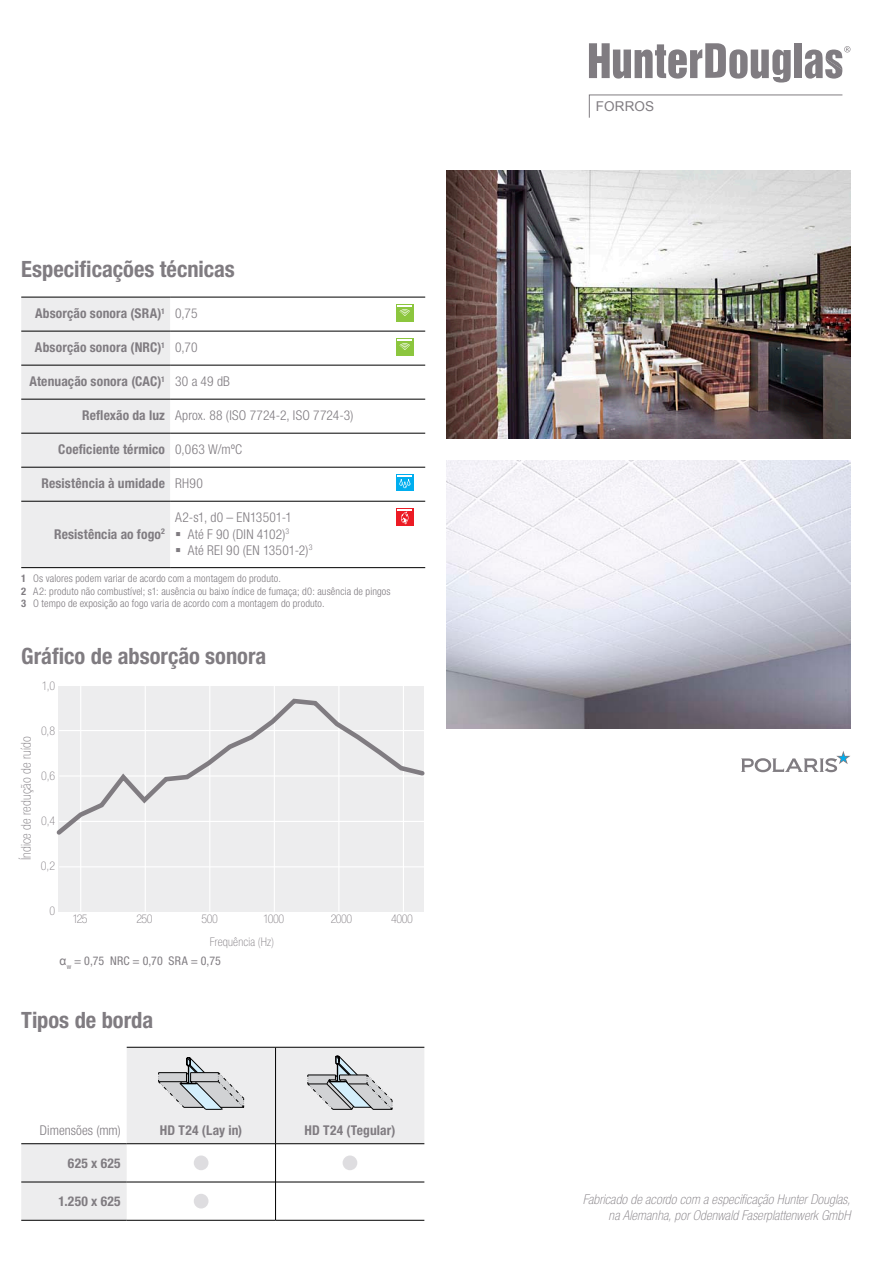
<style>
.page{position:relative;width:893px;height:1263px;background:#fff}
.page>*{position:absolute;margin:0;border:0;box-sizing:border-box;transform-origin:0 0}
.titulo{font:700 condensed 22.5px "Helvetica Neue LT Std";color:#807c81}
.t1{font:100 condensed 13.65px "Helvetica Neue LT Std";letter-spacing:.01em;color:#807c81}
.texto{font:700 condensed 13.5px "Helvetica Neue LT Std";letter-spacing:.01em;color:#807c81}
.legendas{font:300 condensed 13.5px "Helvetica Neue LT Std";letter-spacing:.015em;color:#807c81}
.legendas-2{font:italic 100 condensed 13.5px/16.5px "Helvetica Neue LT Std";letter-spacing:.01em;color:#807c81;text-align:right}
.t2{font:13.5px "Arial";letter-spacing:.01em;color:#807c81}
.t3{font:100 condensed 12px "Helvetica Neue LT Std";letter-spacing:-.035em;color:#807c81}
.t4{font:condensed 12px/19.2px "Helvetica Neue LT Std";letter-spacing:.02em;color:#807c81}
.legendas-3{font:300 condensed 10.5px "Helvetica Neue LT Std";letter-spacing:.015em;color:#807c81}
.s1{font-weight:700}
.s2{font-weight:100}
.s3{font-family:"Arial";font-stretch:normal}
</style>
<div class="page">
<div style="left:794px;top:43px;width:8px;height:35px;background:#807c81"></div>
<svg style="left:589px;top:43px;width:202px;height:40px"></svg>
<svg style="left:805px;top:46px;width:45px;height:33px"></svg>
<svg style="left:589px;top:94px;width:254px;height:24px"></svg>
<img style="left:446px;top:460px;width:404px;height:268px">
<img style="left:446px;top:170px;width:404px;height:268px">
<div style="left:21px;top:298px;width:149px;height:269px;background:#ededee"></div>
<hr style="left:21px;top:331px;width:149px;height:1px;background:#000">
<hr style="left:170px;top:331px;width:255px;height:1px;background:#000">
<hr style="left:21px;top:365px;width:149px;height:1px;background:#000">
<hr style="left:170px;top:365px;width:255px;height:1px;background:#000">
<hr style="left:21px;top:399px;width:149px;height:1px;background:#000">
<hr style="left:170px;top:399px;width:255px;height:1px;background:#000">
<hr style="left:21px;top:433px;width:149px;height:1px;background:#000">
<hr style="left:170px;top:433px;width:255px;height:1px;background:#000">
<hr style="left:21px;top:467px;width:149px;height:1px;background:#000">
<hr style="left:170px;top:467px;width:255px;height:1px;background:#000">
<hr style="left:21px;top:501px;width:149px;height:1px;background:#000">
<hr style="left:170px;top:501px;width:255px;height:1px;background:#000">
<hr style="left:21px;top:567px;width:149px;height:1px;background:#000">
<hr style="left:170px;top:567px;width:255px;height:1px;background:#000">
<hr style="left:21px;top:297px;width:149px;height:1px;background:#000">
<hr style="left:170px;top:297px;width:255px;height:1px;background:#000">
<div style="left:396px;top:304px;width:17px;height:17px;background:#8cc63e"></div>
<svg style="left:398px;top:305px;width:14px;height:11px"></svg>
<div style="left:396px;top:338px;width:17px;height:17px;background:#8cc63e"></div>
<svg style="left:398px;top:339px;width:14px;height:11px"></svg>
<svg style="left:396px;top:474px;width:17px;height:17px"></svg>
<svg style="left:398px;top:476px;width:14px;height:12px"></svg>
<svg style="left:396px;top:508px;width:17px;height:17px"></svg>
<svg style="left:398px;top:510px;width:14px;height:14px"></svg>
<div style="left:59px;top:686px;width:365px;height:226px;background:#ededee"></div>
<hr style="left:403px;top:686px;width:1px;height:226px;background:#fff">
<hr style="left:338px;top:686px;width:1px;height:226px;background:#fff">
<hr style="left:274px;top:686px;width:1px;height:226px;background:#fff">
<hr style="left:209px;top:686px;width:1px;height:226px;background:#fff">
<hr style="left:145px;top:686px;width:1px;height:226px;background:#fff">
<hr style="left:80px;top:686px;width:1px;height:226px;background:#fff">
<hr style="left:59px;top:866px;width:365px;height:1px;background:#fff">
<svg style="left:56px;top:696px;width:369px;height:143px"></svg>
<svg style="left:21px;top:1047px;width:403px;height:173px"></svg>
<hr style="left:21px;top:1143px;width:106px;height:1px;background:#000">
<hr style="left:127px;top:1143px;width:148px;height:1px;background:#000">
<hr style="left:276px;top:1143px;width:148px;height:1px;background:#000">
<hr style="left:21px;top:1182px;width:106px;height:1px;background:#000">
<hr style="left:127px;top:1182px;width:148px;height:1px;background:#000">
<hr style="left:276px;top:1182px;width:148px;height:1px;background:#000">
<hr style="left:275px;top:1047px;width:1px;height:97px;background:#000">
<hr style="left:275px;top:1144px;width:1px;height:38px;background:#000">
<hr style="left:275px;top:1182px;width:1px;height:38px;background:#000">
<hr style="left:127px;top:1047px;width:149px;height:1px;background:#000">
<hr style="left:276px;top:1047px;width:148px;height:1px;background:#000">
<hr style="left:21px;top:1220px;width:106px;height:1px;background:#000">
<hr style="left:127px;top:1220px;width:149px;height:1px;background:#000">
<hr style="left:276px;top:1220px;width:148px;height:1px;background:#000">
<svg style="left:158px;top:1057px;width:86px;height:53px;background:#c9ccce"></svg>
<svg style="left:307px;top:1055px;width:86px;height:55px;background:#c8ccce"></svg>
<div style="left:194px;top:1155px;width:14px;height:15px;background:#dedde0;border-radius:50%"></div>
<div style="left:343px;top:1155px;width:14px;height:15px;background:#dedde0;border-radius:50%"></div>
<div style="left:194px;top:1194px;width:14px;height:14px;background:#dedde0;border-radius:50%"></div>
<svg style="left:741px;top:751px;width:109px;height:21px"></svg>
<p class="titulo" style="left:21px;top:256px;width:215px">Especificações técnicas</p>
<p class="texto" style="left:35px;top:305px;width:131px">Absorção sonora (SRA)<sup>1</sup></p>
<p class="legendas" style="left:175px;top:306px;width:24px">0,75</p>
<p class="texto" style="left:35px;top:339px;width:132px">Absorção sonora (NRC)<sup>1</sup></p>
<p class="legendas" style="left:175px;top:340px;width:24px">0,70</p>
<p class="texto" style="left:30px;top:373px;width:137px">Atenuação sonora (CAC)<sup>1</sup></p>
<p class="legendas" style="left:175px;top:374px;width:56px">30 a 49 dB</p>
<p class="texto" style="left:82px;top:407px;width:84px">Reflexão da luz</p>
<p class="legendas" style="left:175px;top:408px;width:180px">Aprox. 88 (ISO 7724-2, ISO 7724-3)</p>
<p class="texto" style="left:58px;top:441px;width:108px">Coeficiente térmico</p>
<p class="legendas" style="left:175px;top:442px;width:69px">0,063 W/mºC</p>
<p class="texto" style="left:41px;top:475px;width:125px">Resistência à umidade</p>
<p class="legendas" style="left:175px;top:476px;width:29px">RH90</p>
<p class="texto" style="left:54px;top:526px;width:112px">Resistência ao fogo<sup>2</sup></p>
<p class="legendas" style="left:175px;top:510px;width:118px">A2-s1, d0 – EN13501-1</p>
<p class="legendas" style="left:188px;top:526px;width:103px">Até F 90 (DIN 4102)<sup>3</sup></p>
<p class="legendas" style="left:188px;top:542px;width:126px">Até REI 90 (EN 13501-2)<sup>3</sup></p>
<p class="legendas-3" style="left:21px;top:572px;width:261px"><span class="s1">1</span> Os valores podem variar de acordo com a montagem do produto.</p>
<p class="legendas-3" style="left:21px;top:585px;width:371px"><span class="s1">2</span> A2: produto não combustível; s1: ausência ou baixo índice de fumaça; d0: ausência de pingos</p>
<p class="legendas-3" style="left:21px;top:598px;width:305px"><span class="s1">3</span> O tempo de exposição ao fogo varia de acordo com a montagem do produto.</p>
<p class="titulo" style="left:21px;top:643px;width:247px">Gráfico de absorção sonora</p>
<p class="t3" style="left:42px;top:679px;width:15px">1,0</p>
<p class="t3" style="left:41px;top:724px;width:16px">0,8</p>
<p class="t3" style="left:41px;top:769px;width:15px">0,6</p>
<p class="t3" style="left:41px;top:814px;width:15px">0,4</p>
<p class="t3" style="left:41px;top:859px;width:16px">0,2</p>
<p class="t3" style="left:49px;top:904px;width:7px">0</p>
<p class="t1" style="left:19px;top:860px;width:126px;rotate:-90deg">Índice de redução de ruído</p>
<p class="t3" style="left:72px;top:912px;width:17px">125</p>
<p class="t3" style="left:136px;top:912px;width:18px">250</p>
<p class="t3" style="left:202px;top:912px;width:18px">500</p>
<p class="t3" style="left:263px;top:912px;width:23px">1000</p>
<p class="t3" style="left:331px;top:912px;width:23px">2000</p>
<p class="t3" style="left:391px;top:912px;width:23px">4000</p>
<p class="t4" style="left:60px;top:932px;width:216px;text-indent:150px"><span class="s2">Frequência (Hz) </span><span class="s3">α</span><sub>w</sub> = 0,75 NRC = 0,70 SRA = 0,75</p>
<p class="titulo" style="left:21px;top:1007px;width:133px">Tipos de borda</p>
<p class="t2" style="left:596px;top:98px;width:60px">FORROS</p>
<p class="legendas" style="left:40px;top:1123px;width:82px">Dimensões (mm)</p>
<p class="texto" style="left:160px;top:1122px;width:84px">HD T24 (Lay in)</p>
<p class="texto" style="left:305px;top:1122px;width:92px">HD T24 (Tegular)</p>
<p class="texto" style="left:68px;top:1155px;width:54px">625 x 625</p>
<p class="texto" style="left:58px;top:1193px;width:64px">1.250 x 625</p>
<p class="legendas-2" style="left:583px;top:1191px;width:269px">Fabricado de acordo com a especificação Hunter Douglas, na Alemanha, por Odenwald Faserplattenwerk GmbH</p>
</div>
